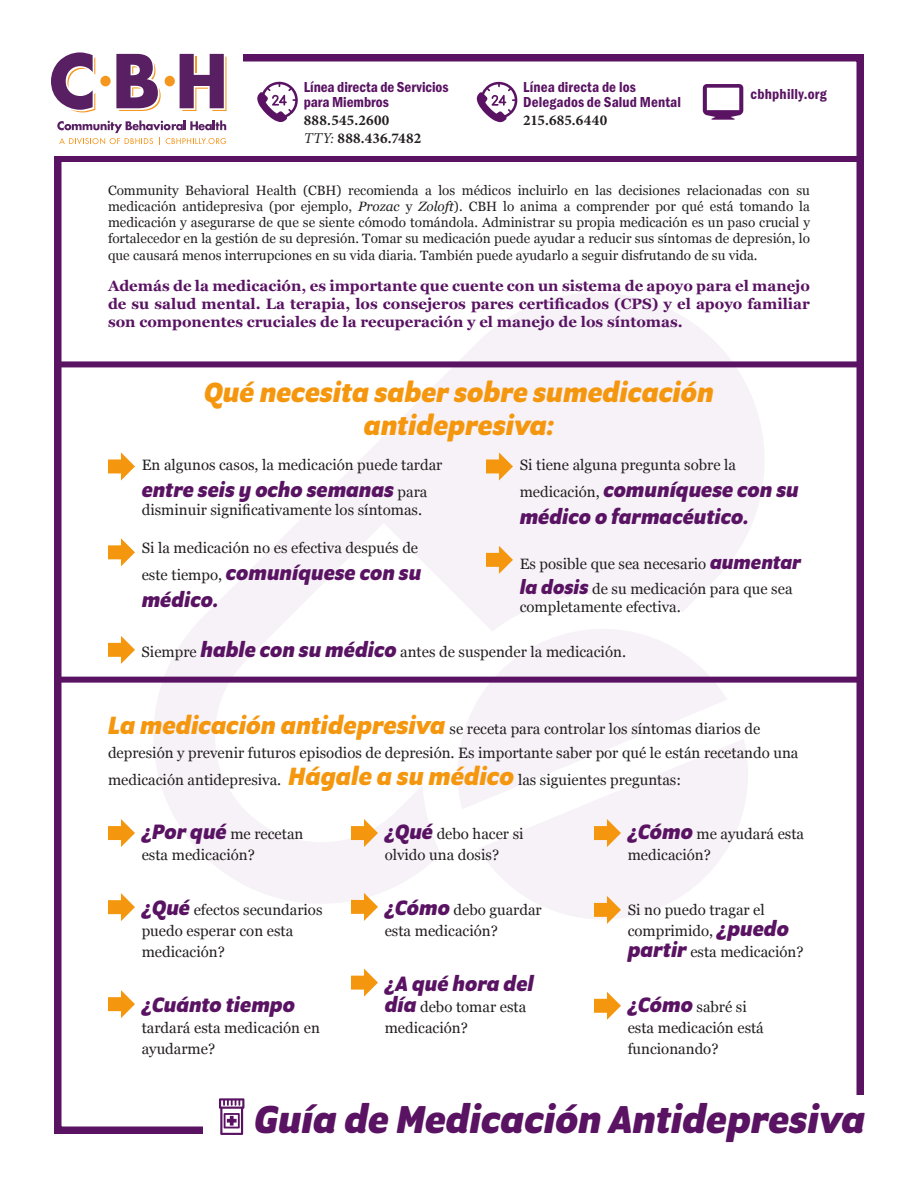
<style>
.page{position:relative;width:918px;height:1188px;background:#fff}
.page>*{position:absolute;margin:0;border:0;box-sizing:border-box;transform-origin:0 0}
.t1{font:italic 700 42px "Program OT";color:#591362}
.t2{font:italic 700 30px/33px "Program OT";color:#f5970e;text-align:center}
.t3{font:italic 700 22.5px/27px "Program OT";color:#591362}
.t4{font:15px/21px "Georgia";color:#231f20}
.t5{font:700 15px/18px "Georgia";color:#591362;text-align:justify}
.t6{font:15px/15px "Franklin Gothic URW Con Dem";letter-spacing:.005em;color:#591362}
.t7{font:700 15px/18px "Minion Pro";letter-spacing:.02em;color:#231f20}
.t8{font:13.5px/16.2px "Georgia";color:#231f20;text-align:justify}
.s1{font-weight:400;font-style:italic}
.s2{font-style:italic}
.s3{font-family:"Georgia";font-weight:400;font-style:normal;font-size:15px;color:#231f20}
.s4{font-family:"Program OT";font-weight:700;font-style:italic;font-size:21px;color:#591362}
.s5{font-family:"Program OT";font-weight:700;font-style:italic;font-size:22.5px;color:#591362}
.s6{font-family:"Program OT";font-weight:700;font-style:italic;font-size:27px;color:#f5970e}
</style>
<div class="page">
<div style="left:54px;top:54px;width:810px;height:1080px;border:8px solid #591362"></div>
<svg style="left:152px;top:293px;width:613px;height:611px"></svg>
<svg style="left:457px;top:629px;width:270px;height:180px;fill:#f6f2f8"></svg>
<svg style="left:478px;top:739px;width:270px;height:180px;fill:#f6f2f8"></svg>
<div style="left:27px;top:32px;width:216px;height:127px;background:#fff"></div>
<div style="left:203px;top:1095px;width:692px;height:68px;background:#fff"></div>
<div style="left:100px;top:76px;width:11px;height:10px;background:#f5971e;border-radius:50%"></div>
<div style="left:165px;top:76px;width:10px;height:10px;background:#f5971e;border-radius:50%"></div>
<svg style="left:51px;top:52px;width:44px;height:60px"></svg>
<svg style="left:116px;top:54px;width:45px;height:57px"></svg>
<svg style="left:180px;top:54px;width:47px;height:57px"></svg>
<svg style="left:57px;top:120px;width:169px;height:25px"></svg>
<div style="left:54px;top:156px;width:810px;height:6px;background:#591362"></div>
<svg style="left:703px;top:84px;width:40px;height:36px"></svg>
<svg style="left:477px;top:82px;width:40px;height:40px"></svg>
<svg style="left:257px;top:82px;width:41px;height:40px"></svg>
<div style="left:54px;top:361px;width:810px;height:6px;background:#591362"></div>
<div style="left:54px;top:677px;width:810px;height:6px;background:#591362"></div>
<svg style="left:219px;top:1098px;width:25px;height:37px"></svg>
<svg style="left:108px;top:819px;width:27px;height:28px"></svg>
<svg style="left:108px;top:893px;width:27px;height:28px"></svg>
<svg style="left:594px;top:992px;width:27px;height:28px"></svg>
<svg style="left:351px;top:969px;width:27px;height:28px"></svg>
<svg style="left:351px;top:893px;width:27px;height:28px"></svg>
<svg style="left:351px;top:819px;width:27px;height:28px"></svg>
<svg style="left:594px;top:819px;width:27px;height:28px"></svg>
<svg style="left:108px;top:990px;width:27px;height:28px"></svg>
<svg style="left:594px;top:896px;width:27px;height:28px"></svg>
<svg style="left:108px;top:452px;width:27px;height:29px"></svg>
<svg style="left:108px;top:538px;width:27px;height:28px"></svg>
<svg style="left:486px;top:452px;width:27px;height:29px"></svg>
<svg style="left:486px;top:546px;width:27px;height:28px"></svg>
<svg style="left:108px;top:636px;width:27px;height:28px"></svg>
<p class="t6" style="left:304px;top:79px;width:146px">Línea directa de Servicios para Miembros</p>
<p class="t7" style="left:304px;top:111px;width:119px">888.545.2600<br><span class="s1">TTY:</span> 888.436.7482</p>
<p class="t6" style="left:523px;top:79px;width:159px">Línea directa de los<br>Delegados de Salud Mental</p>
<p class="t7" style="left:523px;top:111px;width:85px">215.685.6440</p>
<p class="t6" style="left:751px;top:85px;width:78px">cbhphilly.org</p>
<p class="t8" style="left:108px;top:182px;width:703px">Community Behavioral Health (CBH) recomienda a los médicos incluirlo en las decisiones relacionadas con su medicación antidepresiva (por ejemplo, <span class="s2">Prozac</span> y <span class="s2">Zoloft</span>). CBH lo anima a comprender por qué está tomando la medicación y asegurarse de que se siente cómodo tomándola. Administrar su propia medicación es un paso crucial y fortalecedor en la gestión de su depresión. Tomar su medicación puede ayudar a reducir sus síntomas de depresión, lo que causará menos interrupciones en su vida diaria. También puede ayudarlo a seguir disfrutando de su vida.</p>
<p class="t5" style="left:108px;top:277px;width:704px">Además de la medicación, es importante que cuente con un sistema de apoyo para el manejo de su salud mental. La terapia, los consejeros pares certificados (CPS) y el apoyo familiar son componentes cruciales de la recuperación y el manejo de los síntomas.</p>
<p class="t2" style="left:204px;top:376px;width:511px">Qué necesita saber sobre sumedicación antidepresiva:</p>
<p class="t4" style="left:142px;top:454px;width:302px">En algunos casos, la medicación puede tardar</p>
<p class="t3" style="left:142px;top:476px;width:287px">entre seis y ocho semanas <span class="s3">para</span></p>
<p class="t4" style="left:142px;top:499px;width:282px">disminuir significativamente los síntomas.</p>
<p class="t4" style="left:142px;top:537px;width:278px">Si la medicación no es efectiva después de</p>
<p class="t3" style="left:142px;top:559px;width:281px"><span class="s3">este tiempo,</span> comuníquese con su médico.</p>
<p class="t4" style="left:520px;top:454px;width:218px">Si tiene alguna pregunta sobre la</p>
<p class="t3" style="left:520px;top:476px;width:281px"><span class="s3">medicación,</span> comuníquese con su médico o farmacéutico.</p>
<p class="t4" style="left:520px;top:551px;width:283px;line-height:25.2px">Es posible que sea necesario <span class="s4">aumentar la dosis</span> de su medicación para que sea</p>
<p class="t4" style="left:520px;top:597px;width:163px">completamente efectiva.</p>
<p class="t4" style="left:142px;top:641px;width:486px">Siempre <span class="s5">hable con su médico</span> antes de suspender la medicación.</p>
<p class="t4" style="left:108px;top:717px;width:692px;line-height:24px"><span class="s6">La medicación antidepresiva</span> se receta para controlar los síntomas diarios de depresión y prevenir futuros episodios de depresión. Es importante saber por qué le están recetando una</p>
<p class="t4" style="left:108px;top:770px;width:575px">medicación antidepresiva. <span class="s6">Hágale a su médico</span> las siguientes preguntas:</p>
<p class="t4" style="left:628px;top:824px;width:178px"><span class="s5">¿Cómo</span> me ayudará esta medicación?</p>
<p class="t4" style="left:142px;top:824px;width:163px"><span class="s5">¿Por qué</span> me recetan esta medicación?</p>
<p class="t4" style="left:142px;top:899px;width:182px"><span class="s5">¿Qué</span> efectos secundarios puedo esperar con esta medicación?</p>
<p class="t3" style="left:142px;top:991px;width:155px">¿Cuánto tiempo</p>
<p class="t4" style="left:142px;top:1017px;width:180px">tardará esta medicación en ayudarme?</p>
<p class="t4" style="left:385px;top:824px;width:140px"><span class="s5">¿Qué</span> debo hacer si olvido una dosis?</p>
<p class="t4" style="left:385px;top:899px;width:159px"><span class="s5">¿Cómo</span> debo guardar esta medicación?</p>
<p class="t3" style="left:385px;top:970px;width:151px">¿A qué hora del</p>
<p class="t4" style="left:385px;top:996px;width:143px"><span class="s5">día</span> debo tomar esta medicación?</p>
<p class="t4" style="left:628px;top:899px;width:177px">Si no puedo tragar el comprimido, <span class="s5">¿puedo partir</span> esta medicación?</p>
<p class="t4" style="left:628px;top:996px;width:138px"><span class="s5">¿Cómo</span> sabré si esta medicación está funcionando?</p>
<h1 class="t1" style="left:254px;top:1095px;width:612px">Guía de Medicación Antidepresiva</h1>
</div>
